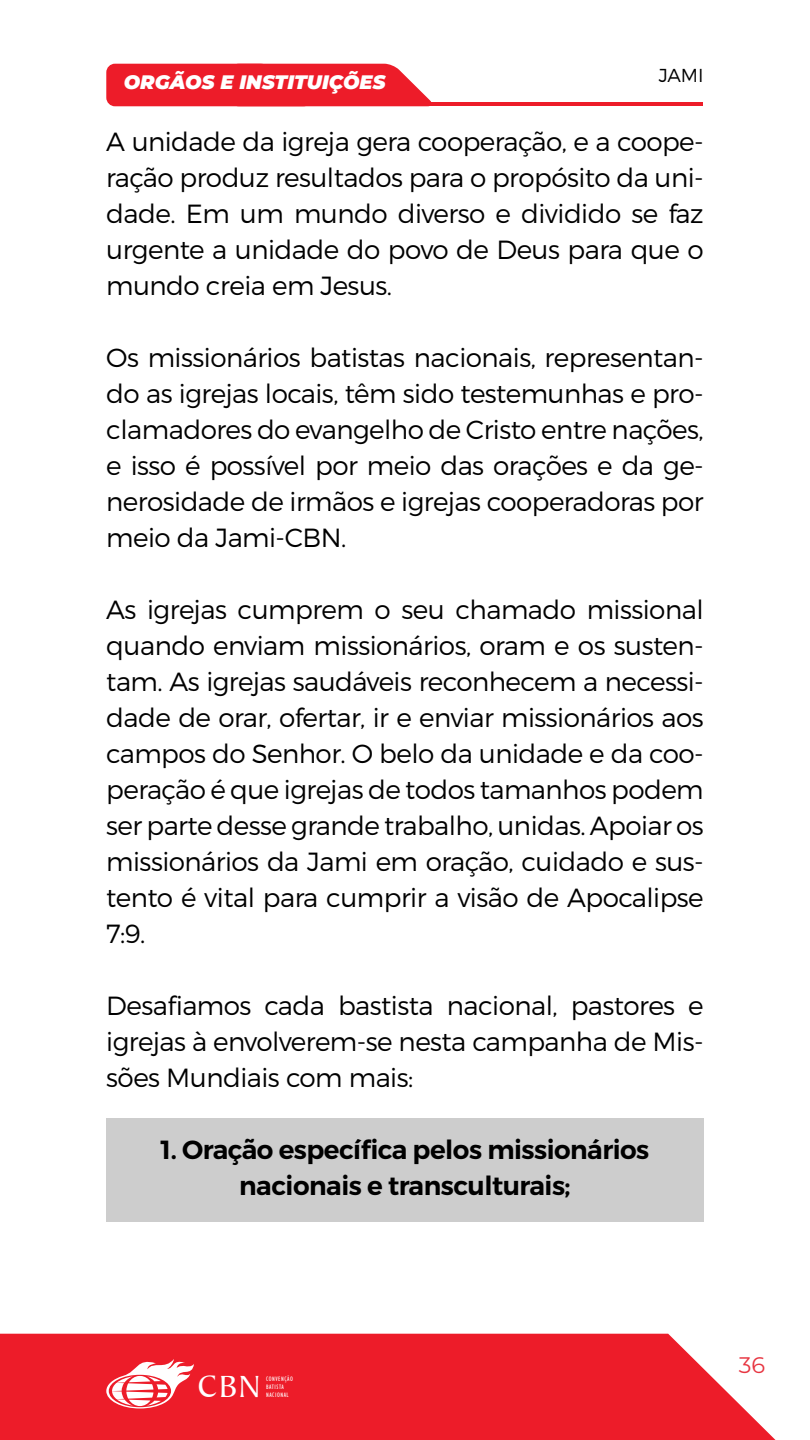
<style>
.page{position:relative;width:810px;height:1440px;background:#fff}
.page>*{position:absolute;margin:0;border:0;box-sizing:border-box;transform-origin:0 0}
.t1{font:32.92px "Baker Signet BT";color:#fff}
.t2{font:300 26.25px/36px "Montserrat";letter-spacing:-.02em;color:#000;text-align:justify}
.t3{font:600 26.25px/36px "Montserrat";letter-spacing:-.02em;color:#000;text-align:center}
.t4{font:22.5px "Montserrat Alternates";color:#e73541}
.t5{font:italic 900 19.5px "Montserrat";color:#fff}
.t6{font:300 18.75px "Montserrat";color:#000}
.t7{font:condensed 6.45px/7.7px "Humanist 521 BT";letter-spacing:.08em;color:#fff}
</style>
<div class="page">
<div style="left:106px;top:1118px;width:598px;height:104px;background:#cdcdcd"></div>
<div style="left:106px;top:64px;width:325px;height:42px;background:#ed1c29"></div>
<hr style="left:150px;top:102px;width:553px;height:4px;background:#ed1c29">
<svg style="left:0;top:1334px;width:776px;height:106px;background:#ee2c38"></svg>
<svg style="left:106px;top:1357px;width:88px;height:52px"></svg>
<p class="t5" style="left:124px;top:68px;width:263px">ORGÃOS E INSTITUIÇÕES</p>
<p class="t6" style="left:659px;top:64px;width:46px">JAMI</p>
<p class="t2" style="left:106px;top:124px;width:599px">A unidade da igreja gera cooperação, e a coope&shy;ração produz resultados para o propósito da uni&shy;dade. Em um mundo diverso e dividido se faz urgente a unidade do povo de Deus para que o mundo creia em Jesus.</p>
<p class="t2" style="left:106px;top:340px;width:599px">Os missionários batistas nacionais, representan&shy;do as igrejas locais, têm sido testemunhas e pro&shy;clamadores do evangelho de Cristo entre nações, e isso é possível por meio das orações e da ge&shy;nerosidade de irmãos e igrejas cooperadoras por meio da Jami-CBN.</p>
<p class="t2" style="left:106px;top:592px;width:599px">As igrejas cumprem o seu chamado missional quando enviam missionários, oram e os susten&shy;tam. As igrejas saudáveis reconhecem a necessi&shy;dade de orar, ofertar, ir e enviar missionários aos campos do Senhor. O belo da unidade e da coo&shy;peração é que igrejas de todos tamanhos podem ser parte desse grande trabalho, unidas. Apoiar os missionários da Jami em oração, cuidado e sus&shy;tento é vital para cumprir a visão de Apocalipse 7:9.</p>
<p class="t2" style="left:106px;top:987px;width:599px">Desafiamos cada bastista nacional, pastores e igrejas à envolverem-se nesta campanha de Mis&shy;sões Mundiais com mais:</p>
<p class="t3" style="left:161px;top:1132px;width:490px">1. Oração específica pelos missionários nacionais e transculturais;</p>
<p class="t1" style="left:198px;top:1367px;width:64px">CBN</p>
<p class="t7" style="left:266px;top:1375px;width:28px">CONVENÇÃO<br>BATISTA<br>NACIONAL</p>
<p class="t4" style="left:739px;top:1350px;width:28px">36</p>
</div>
